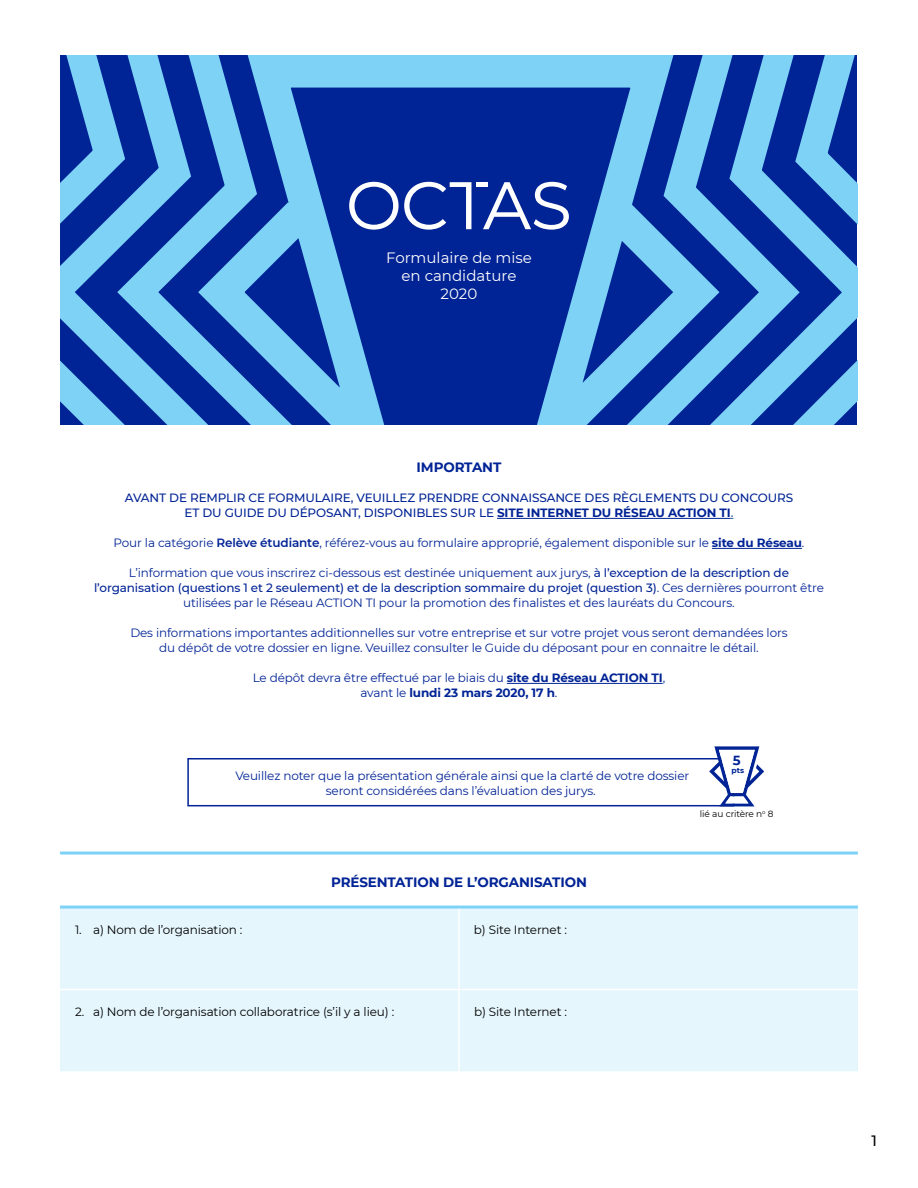
<style>
.page{position:relative;width:918px;height:1188px;background:#fff}
.page>*{position:absolute;margin:0;border:0;box-sizing:border-box;transform-origin:0 0}
.t1{font:15px/18px "Montserrat";color:#fff;text-align:center}
.t2{font:500 15px "Montserrat";color:#000}
.t3{font:700 13.5px "Montserrat";letter-spacing:-.01em;color:#002395}
.t4{font:700 13.2px "Montserrat";color:#002395}
.t5{font:12px/15px "Montserrat";letter-spacing:-.01em;color:#002395;text-align:center}
.t6{font:500 12px/15px "Montserrat";letter-spacing:-.01em;color:#002395;text-align:center}
.t7{font:12px "Montserrat";letter-spacing:-.01em;color:#000}
.t8{font:9px "Montserrat";letter-spacing:-.01em;color:#000}
.t9{font:700 7.65px "Montserrat";color:#002395}
.s1{font-weight:700}
.s2{color:#215e9e}
.s3{font-weight:600}
.s4{font-weight:500}
</style>
<div class="page">
<div style="left:60px;top:909px;width:798px;height:162px;background:#e5f6fd"></div>
<hr style="left:458px;top:909px;width:2px;height:80px;background:#fff">
<hr style="left:458px;top:990px;width:2px;height:81px;background:#fff">
<hr style="left:60px;top:989px;width:399px;height:1px;background:#fff">
<hr style="left:459px;top:989px;width:399px;height:1px;background:#fff">
<hr style="left:60px;top:852px;width:399px;height:3px;background:#7ed2f6">
<hr style="left:459px;top:852px;width:399px;height:3px;background:#7ed2f6">
<hr style="left:60px;top:906px;width:399px;height:3px;background:#7ed2f6">
<hr style="left:459px;top:906px;width:399px;height:3px;background:#7ed2f6">
<svg style="left:61px;top:56px;width:796px;height:369px;background:#366ebe"></svg>
<svg style="left:483px;top:182px;width:86px;height:48px"></svg>
<svg style="left:349px;top:182px;width:122px;height:48px"></svg>
<div style="left:476px;top:182px;width:12px;height:5px;background:#fff"></div>
<hr style="left:497px;top:518px;width:234px;height:1px;background:#002395">
<hr style="left:712px;top:548px;width:90px;height:1px;background:#002395">
<hr style="left:507px;top:683px;width:156px;height:1px;background:#002395">
<div style="left:187px;top:758px;width:547px;height:48px;border:2px solid #002395"></div>
<svg style="left:709px;top:746px;width:55px;height:60px"></svg>
<p class="t1" style="left:386px;top:248px;width:147px">Formulaire de mise en candidature<br>2020</p>
<p class="t3" style="left:417px;top:458px;width:86px">IMPORTANT</p>
<p class="t6" style="left:125px;top:490px;width:670px">AVANT DE REMPLIR CE FORMULAIRE, VEUILLEZ PRENDRE CONNAISSANCE DES RÈGLEMENTS DU CONCOURS<br>ET DU GUIDE DU DÉPOSANT, DISPONIBLES SUR LE <span class="s1">SITE INTERNET DU RÉSEAU ACTION TI</span><span class="s2">.</span></p>
<p class="t5" style="left:114px;top:535px;width:692px">Pour la catégorie <span class="s3">Relève étudiante</span>, référez-vous au formulaire approprié, également disponible sur le <span class="s1">site du Réseau</span>.</p>
<p class="t5" style="left:94px;top:565px;width:731px">L’information que vous inscrirez ci-dessous est destinée uniquement aux jurys, <span class="s4">à l’exception de la description de l’organisation (questions 1 et 2 seulement) et de la description sommaire du projet (question 3)</span>. Ces dernières pourront être utilisées par le Réseau ACTION TI pour la promotion des finalistes et des lauréats du Concours.</p>
<p class="t5" style="left:130px;top:625px;width:659px">Des informations importantes additionnelles sur votre entreprise et sur votre projet vous seront demandées lors du dépôt de votre dossier en ligne. Veuillez consulter le Guide du déposant pour en connaitre le détail.</p>
<p class="t5" style="left:253px;top:670px;width:414px">Le dépôt devra être effectué par le biais du <span class="s1">site du Réseau ACTION TI</span>, avant le <span class="s1">lundi 23 mars 2020, 17 h</span>.</p>
<p class="t5" style="left:235px;top:768px;width:455px">Veuillez noter que la présentation générale ainsi que la clarté de votre dossier seront considérées dans l’évaluation des jurys.</p>
<p class="t4" style="left:733px;top:751px;width:9px">5</p>
<p class="t9" style="left:732px;top:764px;width:14px">pts</p>
<p class="t8" style="left:700px;top:808px;width:75px">lié au critère n<sup>o</sup> 8</p>
<p class="t3" style="left:331px;top:872px;width:257px">PRÉSENTATION DE L’ORGANISATION</p>
<p class="t7" style="left:75px;top:921px;width:169px">1. a) Nom de l’organisation :</p>
<p class="t7" style="left:474px;top:921px;width:95px">b) Site Internet :</p>
<p class="t7" style="left:75px;top:1004px;width:321px">2. a) Nom de l’organisation collaboratrice (s’il y a lieu) :</p>
<p class="t7" style="left:474px;top:1004px;width:95px">b) Site Internet :</p>
<p class="t2" style="left:872px;top:1130px;width:7px">1</p>
</div>
